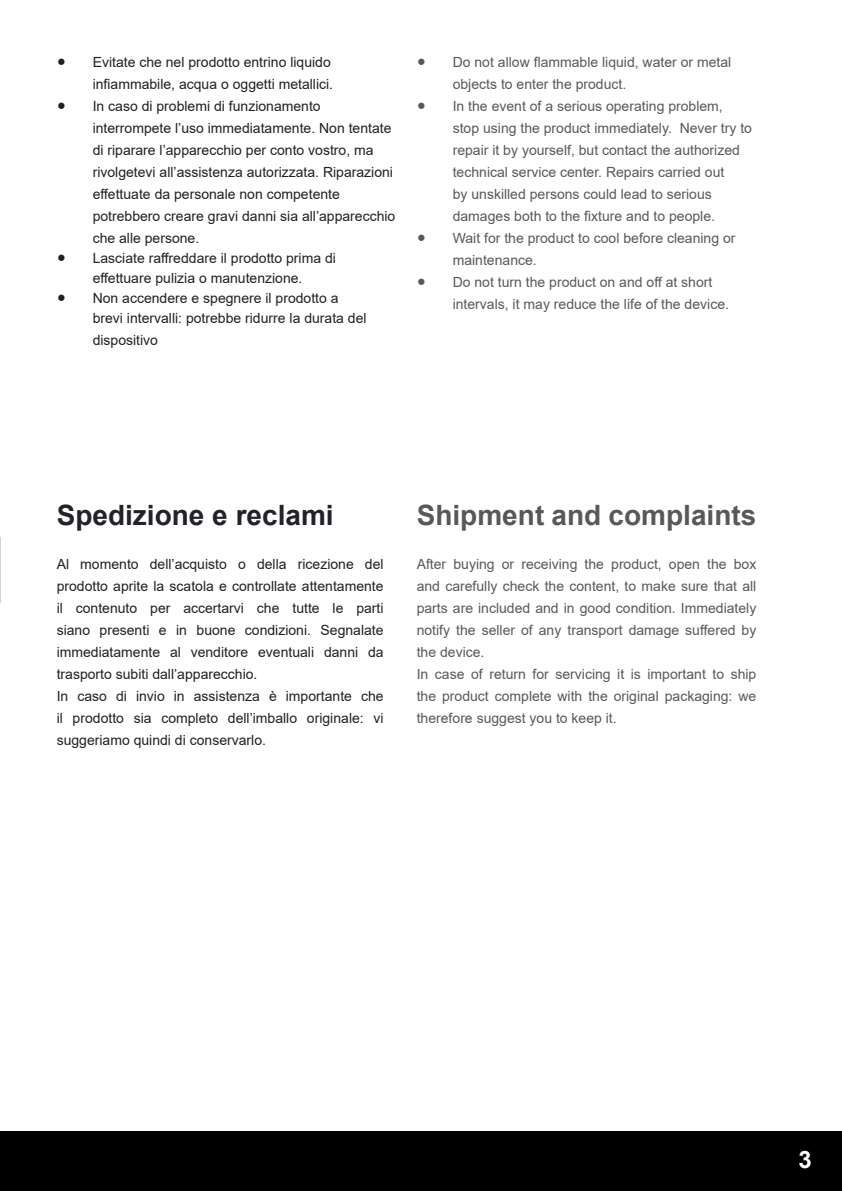
<style>
.page{position:relative;width:842px;height:1191px;background:#fff}
.page>*{position:absolute;margin:0;border:0;box-sizing:border-box;transform-origin:0 0}
.t1{font:700 28px "Arial";color:#57585a}
.t2{font:700 28px "Arial";color:#232129}
.t3{font:700 24px "Arial";color:#fff}
.t4{font:14px/22px "Arial";color:#231f20}
.t5{font:14px/22px "Arial";color:#57585a}
.s1{font-family:"Minion Pro";font-size:24px}
</style>
<div class="page">
<div style="left:0;top:1131px;width:842px;height:60px;background:#000"></div>
<hr style="left:0;top:537px;width:1px;height:65px;background:#d1d2d4">
<p class="t4" style="left:57px;top:51px;width:278px;text-align:right"><span class="s1">•</span> Evitate che nel prodotto entrino liquido infiammabile, acqua o oggetti metallici.</p>
<p class="t4" style="left:93px;top:95px;width:304px;text-indent:-36px"><span class="s1">•</span> In caso di problemi di funzionamento interrompete l’uso immediatamente. Non tentate di riparare l’apparecchio per conto vostro, ma rivolgetevi all’assistenza autorizzata. Riparazioni effettuate da personale non competente potrebbero creare gravi danni sia all’apparecchio che alle persone.</p>
<p class="t4" style="left:57px;top:248px;width:281px;line-height:20px;text-align:center"><span class="s1">•</span> Lasciate raffreddare il prodotto prima di effettuare pulizia o manutenzione.</p>
<p class="t4" style="left:93px;top:288px;width:275px;line-height:20px;text-indent:-36px"><span class="s1">•</span> Non accendere e spegnere il prodotto a brevi intervalli: potrebbe ridurre la durata del</p>
<p class="t4" style="left:93px;top:329px;width:67px">dispositivo</p>
<p class="t5" style="left:453px;top:51px;width:280px;text-indent:-36px"><span class="s1">•</span> Do not allow flammable liquid, water or metal objects to enter the product.</p>
<p class="t5" style="left:453px;top:95px;width:301px;text-indent:-36px"><span class="s1">•</span> In the event of a serious operating problem, stop using the product immediately. Never try to repair it by yourself, but contact the authorized technical service center. Repairs carried out<br>by unskilled persons could lead to serious damages both to the fixture and to people.</p>
<p class="t5" style="left:453px;top:227px;width:284px;text-indent:-36px"><span class="s1">•</span> Wait for the product to cool before cleaning or maintenance.</p>
<p class="t5" style="left:453px;top:271px;width:278px;text-indent:-36px"><span class="s1">•</span> Do not turn the product on and off at short intervals, it may reduce the life of the device.</p>
<h1 class="t2" style="left:57px;top:495px;width:279px">Spedizione e reclami</h1>
<p class="t4" style="left:57px;top:553px;width:328px">Al momento dell’acquisto o della ricezione del prodotto aprite la scatola e controllate attentamente il contenuto per accertarvi che tutte le parti siano presenti e in buone condizioni. Segnalate immediatamente al venditore eventuali danni da trasporto subiti dall’apparecchio.<br>In caso di invio in assistenza è importante che il prodotto sia completo dell’imballo originale: vi suggeriamo quindi di conservarlo.</p>
<h1 class="t1" style="left:417px;top:495px;width:341px">Shipment and complaints</h1>
<p class="t5" style="left:417px;top:553px;width:341px">After buying or receiving the product, open the box and carefully check the content, to make sure that all parts are included and in good condition. Immediately notify the seller of any transport damage suffered by the device.<br>In case of return for servicing it is important to ship the product complete with the original packaging: we therefore suggest you to keep it.</p>
<h2 class="t3" style="left:799px;top:1143px;width:15px">3</h2>
</div>
